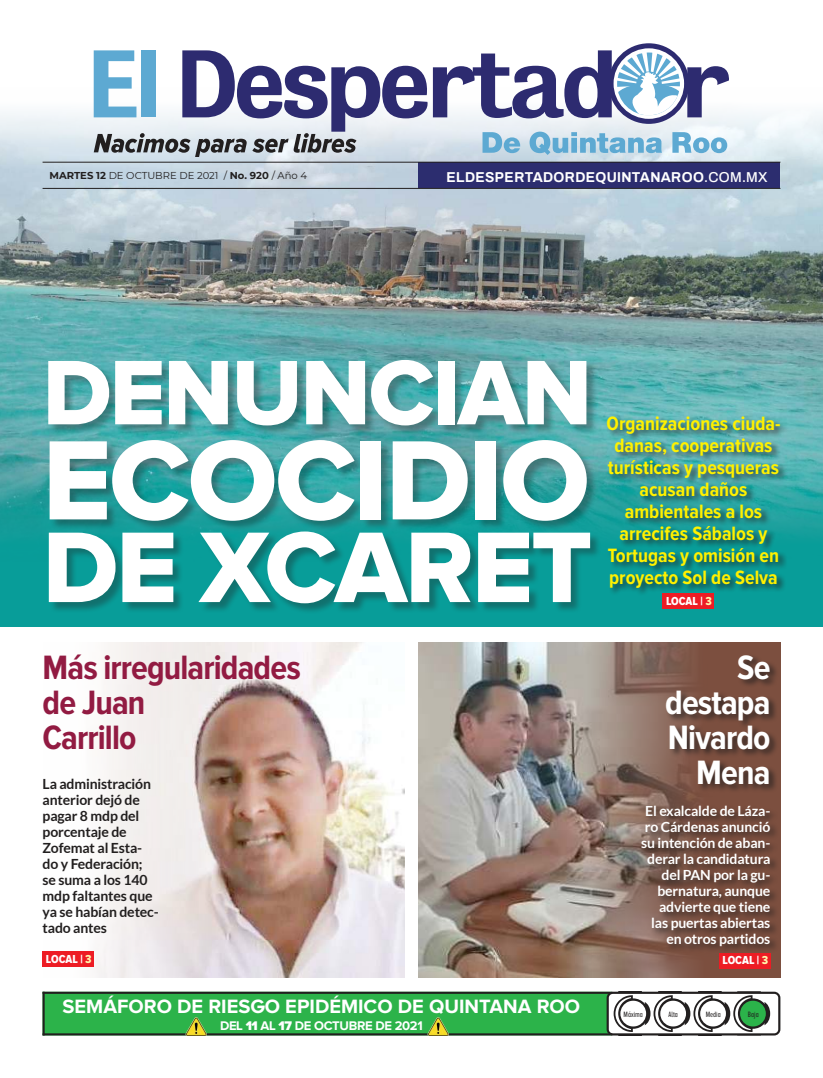
<style>
.page{position:relative;width:823px;height:1078px;background:#fff}
.page>*{position:absolute;margin:0;border:0;box-sizing:border-box;transform-origin:0 0}
.t1{font:116.9px "Proxima Nova A Extrabld";letter-spacing:-.02em;color:#fff}
.t2{font:104px "Proxima Nova A Extrabld";letter-spacing:-.02em;color:#fff}
.t3{font:94.9px "Proxima Nova A Extrabld";letter-spacing:-.025em;color:#fff}
.t4{font:700 35px/35px "Proxima Nova Cond";letter-spacing:-.025em;color:#921b42}
.t5{font:700 35px/35px "Proxima Nova Cond";letter-spacing:-.025em;color:#fff;text-align:right}
.t6{font:700 20px/22px "Proxima Nova Cond";color:#fff100;text-align:center}
.t7{font:700 20px "Proxima Nova A";color:#fff}
.t8{font:700 14px/16px "Lato";letter-spacing:-.01em;color:#fff;text-align:right}
.t9{font:700 14px/16px "Lato";letter-spacing:-.01em;color:#221f1f}
.t10{font:700 14px "Archivo";letter-spacing:.025em;color:#fff}
.t11{font:700 13px "Proxima Nova A";letter-spacing:-.025em;color:#fff}
.t12{font:12px "Proxima Nova Cond Extrabld";color:#fff}
.t13{font:10px "Montserrat";color:#221f1f}
.t14{font:8px "Proxima Nova A Ex Cn";color:#221f1f}
.s1{font-weight:700}
.s2{font-weight:500}
.s3{color:#fff8ad}
.s4{font-weight:900}
</style>
<div class="page">
<img style="left:418px;top:642px;width:316px;height:335px">
<img style="left:44px;top:642px;width:360px;height:335px">
<div style="left:0;top:357px;width:822px;height:269px;background:#089d99"></div>
<img style="left:0;top:401px;width:822px;height:135px">
<img style="left:0;top:88px;width:822px;height:313px">
<div style="left:662px;top:593px;width:51px;height:16px;background:#ed1c24"></div>
<div style="left:718px;top:952px;width:52px;height:16px;background:#ed1c24"></div>
<div style="left:43px;top:950px;width:51px;height:16px;background:#ed1c24"></div>
<div style="left:418px;top:162px;width:362px;height:26px;background:#2c2d6f"></div>
<hr style="left:43px;top:162px;width:737px;height:1px;background:#221f1f">
<hr style="left:43px;top:188px;width:737px;height:1px;background:#221f1f">
<svg style="left:608px;top:43px;width:80px;height:81px"></svg>
<svg style="left:94px;top:50px;width:634px;height:106px"></svg>
<svg style="left:45px;top:991px;width:735px;height:44px;background:#4db163"></svg>
<hr style="left:43px;top:991px;width:569px;height:2px;background:#221f1f">
<hr style="left:43px;top:991px;width:2px;height:44px;background:#221f1f">
<hr style="left:43px;top:1033px;width:569px;height:2px;background:#221f1f">
<img style="left:184px;top:1016px;width:24px;height:19px">
<img style="left:426px;top:1016px;width:24px;height:19px">
<div style="left:49px;top:360px;width:548px;height:171px;background:#221f1f;opacity:.35"></div>
<div style="left:49px;top:532px;width:552px;height:82px;background:#221f1f;opacity:.35"></div>
<div style="left:605px;top:415px;width:183px;height:181px;background:#221f1f;opacity:.75"></div>
<div style="left:664px;top:653px;width:114px;height:140px;background:#221f1f;opacity:.75"></div>
<div style="left:640px;top:804px;width:138px;height:150px;background:#221f1f;opacity:.75"></div>
<p class="t13" style="left:50px;top:170px;width:259px"><span class="s1">MARTES 12</span> DE OCTUBRE DE 2021 / <span class="s1">NO. 920</span> / AÑO 4</p>
<p class="t10" style="left:446px;top:172px;width:322px">ELDESPERTADORDEQUINTANAROO<span class="s2">.COM.MX</span></p>
<h3 class="t3" style="left:43px;top:353px;width:550px">DENUNCIAN</h3>
<h1 class="t1" style="left:43px;top:431px;width:548px">ECOCIDIO</h1>
<h2 class="t2" style="left:43px;top:523px;width:551px">DE XCARET</h2>
<h3 class="t6" style="left:606px;top:413px;width:175px">Organizaciones ciuda&shy;danas, cooperativas turísticas y pesqueras acusan daños ambientales a los arrecifes Sábalos y<br>Tortugas y omisión en proyecto Sol de Selva</h3>
<p class="t12" style="left:665px;top:594px;width:47px">LOCAL | <span class="s3">3</span></p>
<h3 class="t4" style="left:43px;top:651px;width:259px">Más irregularidades de Juan<br>Carrillo</h3>
<p class="t9" style="left:43px;top:776px;width:118px">La administración anterior dejó de pagar 8 mdp del porcentaje de<br>Zofemat al Esta&shy;do y Federación; se suma a los 140 mdp faltantes que ya se habían detec&shy;tado antes</p>
<h3 class="t5" style="left:664px;top:651px;width:107px">Se destapa<br>Nivardo<br>Mena</h3>
<p class="t8" style="left:641px;top:803px;width:130px">El exalcalde de Láza&shy;ro Cárdenas anunció su intención de aban&shy;derar la candidatura del PAN por la gu&shy;bernatura, aunque advierte que tiene las puertas abiertas en otros partidos</p>
<p class="t12" style="left:46px;top:952px;width:47px">LOCAL | <span class="s3">3</span></p>
<p class="t12" style="left:722px;top:953px;width:47px">LOCAL | <span class="s3">3</span></p>
<h3 class="t7" style="left:63px;top:995px;width:518px">SEMÁFORO DE RIESGO EPIDÉMICO DE QUINTANA ROO</h3>
<p class="t11" style="left:220px;top:1018px;width:204px">DEL <span class="s4">11</span> AL <span class="s4">17</span> DE OCTUBRE DE 2021</p>
<p class="t14" style="left:623px;top:1010px;width:21px">Máxima</p>
<p class="t14" style="left:668px;top:1010px;width:11px">Alta</p>
<p class="t14" style="left:705px;top:1010px;width:17px">Media</p>
<p class="t14" style="left:747px;top:1010px;width:12px">Baja</p>
</div>
